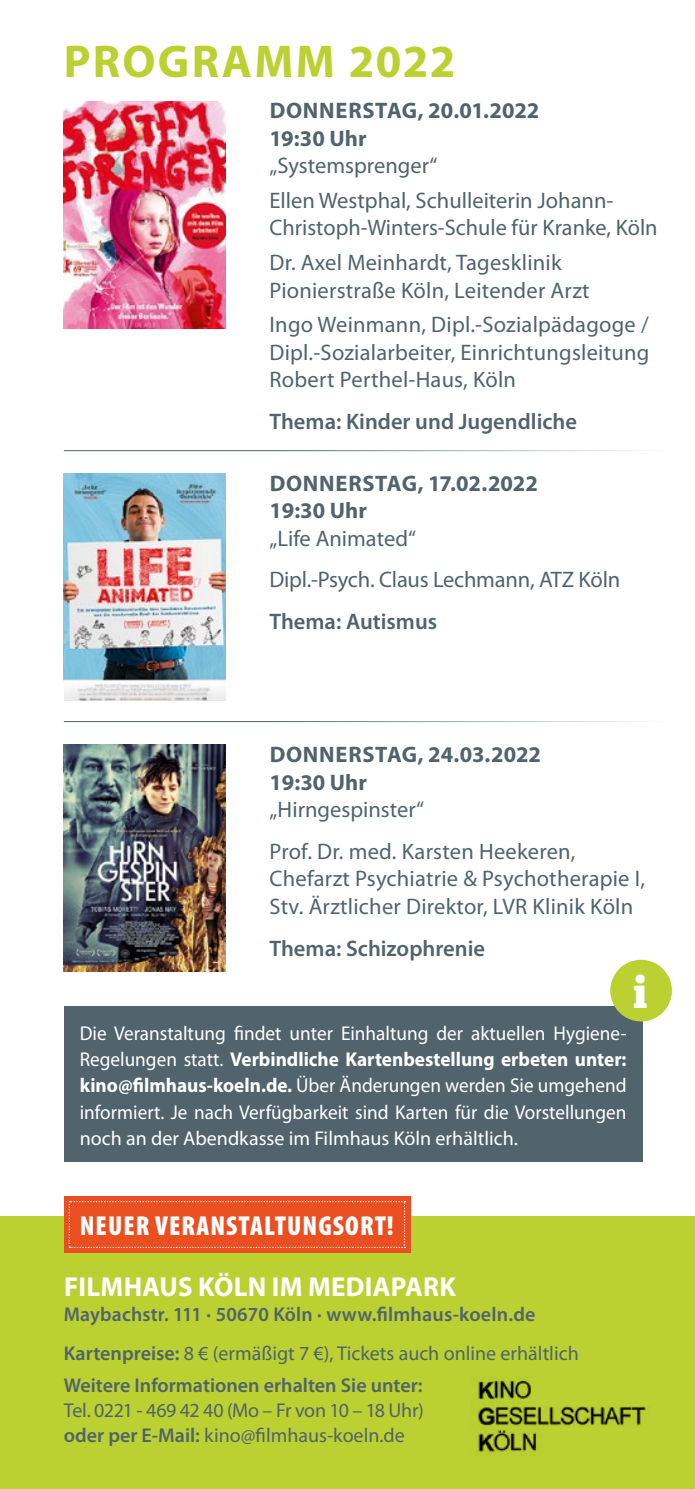
<style>
.page{position:relative;width:695px;height:1489px;background:#fff}
.page>*{position:absolute;margin:0;border:0;box-sizing:border-box;transform-origin:0 0}
.t1{font:700 46.25px "Myriad Pro";letter-spacing:.05em;color:#bbd031}
.t2{font:900 41.25px "Bitter";color:#fff}
.t3{font:700 27.5px "Myriad Pro";letter-spacing:.01em;color:#fff}
.t4{font:900 condensed 27.5px "Myriad Pro";letter-spacing:.04em;color:#fff}
.t5{font:22.5px/34.5px "Myriad Pro";letter-spacing:.01em;color:#51636c}
.t6{font:700 22.5px/27.5px "Myriad Pro";color:#51636c}
.t7{font:600 22.5px "Myriad Pro";color:#51636c}
.t8{font:22.5px/41.8px "Myriad Pro";letter-spacing:-.01em;color:#51636c}
.t9{font:20px/26.2px "Myriad Pro";color:#fff;text-align:justify;scale:.96 1}
.t10{font:600 20px/39.2px "Myriad Pro";color:#51636c}
.t11{font:20px/25px "Myriad Pro";letter-spacing:-.005em;color:#51636c}
.s1{font-weight:700}
.s2{font-weight:400}
.s3{font-weight:600}
</style>
<div class="page">
<div style="left:0;top:1215px;width:694px;height:273px;background:#bbd031"></div>
<img style="left:478px;top:1380px;width:168px;height:75px">
<hr style="left:64px;top:721px;width:609px;height:1px;background:#51636c">
<hr style="left:64px;top:450px;width:609px;height:1px;background:#51636c">
<img style="left:64px;top:744px;width:161px;height:227px">
<img style="left:64px;top:101px;width:161px;height:227px">
<div style="left:64px;top:1006px;width:578px;height:155px;background:#51636c"></div>
<div style="left:610px;top:959px;width:61px;height:62px;background:#bbd031;border-radius:50%"></div>
<img style="left:64px;top:474px;width:161px;height:189px">
<svg style="left:64px;top:663px;width:161px;height:37px"></svg>
<div style="left:64px;top:1196px;width:346px;height:56px;background:#e94f21"></div>
<svg style="left:69px;top:1201px;width:336px;height:46px"></svg>
<h1 class="t1" style="left:64px;top:31px;width:393px">PROGRAMM 2022</h1>
<p class="t6" style="left:269px;top:96px;width:271px">DONNERSTAG, 20.01.2022<br>19:30 Uhr</p>
<p class="t5" style="left:269px;top:148px;width:345px">„Systemsprenger“<br>Ellen Westphal, Schulleiterin Johann-</p>
<p class="t5" style="left:269px;top:210px;width:389px">Christoph-Winters-Schule für Kranke, Köln<br>Dr. Axel Meinhardt, Tagesklinik</p>
<p class="t5" style="left:269px;top:272px;width:381px">Pionierstraße Köln, Leitender Arzt<br>Ingo Weinmann, Dipl.-Sozialpädagoge /</p>
<p class="t5" style="left:269px;top:338px;width:381px;line-height:27.5px">Dipl.-Sozialarbeiter, Einrichtungsleitung<br>Robert Perthel-Haus, Köln</p>
<p class="t7" style="left:269px;top:407px;width:309px">Thema: Kinder und Jugendliche</p>
<p class="t6" style="left:269px;top:468px;width:270px">DONNERSTAG, 17.02.2022<br>19:30 Uhr</p>
<p class="t8" style="left:269px;top:517px;width:352px">„Life Animated“<br>Dipl.-Psych. Claus Lechmann, ATZ Köln</p>
<p class="t7" style="left:269px;top:607px;width:169px">Thema: Autismus</p>
<p class="t6" style="left:269px;top:740px;width:273px">DONNERSTAG, 24.03.2022<br>19:30 Uhr</p>
<p class="t5" style="left:269px;top:788px;width:307px;line-height:41.8px">„Hirngespinster“<br>Prof. Dr. med. Karsten Heekeren,</p>
<p class="t5" style="left:269px;top:864px;width:377px;line-height:27.5px">Chefarzt Psychiatrie &amp; Psychotherapie I,<br>Stv. Ärztlicher Direktor, LVR Klinik Köln</p>
<p class="t7" style="left:269px;top:933px;width:217px">Thema: Schizophrenie</p>
<p class="t9" style="left:80px;top:1019px;width:571px">Die Veranstaltung findet unter Einhaltung der aktuellen Hygiene-Regelungen statt. <span class="s1">Verbindliche Kartenbestellung erbeten unter: kino@filmhaus-koeln.de.</span> Über Änderungen werden Sie umgehend informiert. Je nach Verfügbarkeit sind Karten für die Vorstellungen noch an der Abendkasse im Filmhaus Köln erhältlich.</p>
<h2 class="t2" style="left:633px;top:967px;width:15px">i</h2>
<p class="t4" style="left:80px;top:1207px;width:315px">NEUER VERANSTALTUNGSORT!</p>
<p class="t3" style="left:64px;top:1268px;width:393px">FILMHAUS KÖLN IM MEDIAPARK</p>
<p class="t10" style="left:64px;top:1293px;width:516px">Maybachstr. 111 · 50670 Köln · www.filmhaus-koeln.de<br>Kartenpreise: <span class="s2">8 € (ermäßigt 7 €), Tickets auch online erhältlich</span></p>
<p class="t10" style="left:64px;top:1364px;width:360px">Weitere Informationen erhalten Sie unter:</p>
<p class="t11" style="left:64px;top:1397px;width:361px">Tel. 0221 - 469 42 40 (Mo – Fr von 10 – 18 Uhr) <span class="s3">oder per E-Mail:</span> kino@filmhaus-koeln.de</p>
</div>
